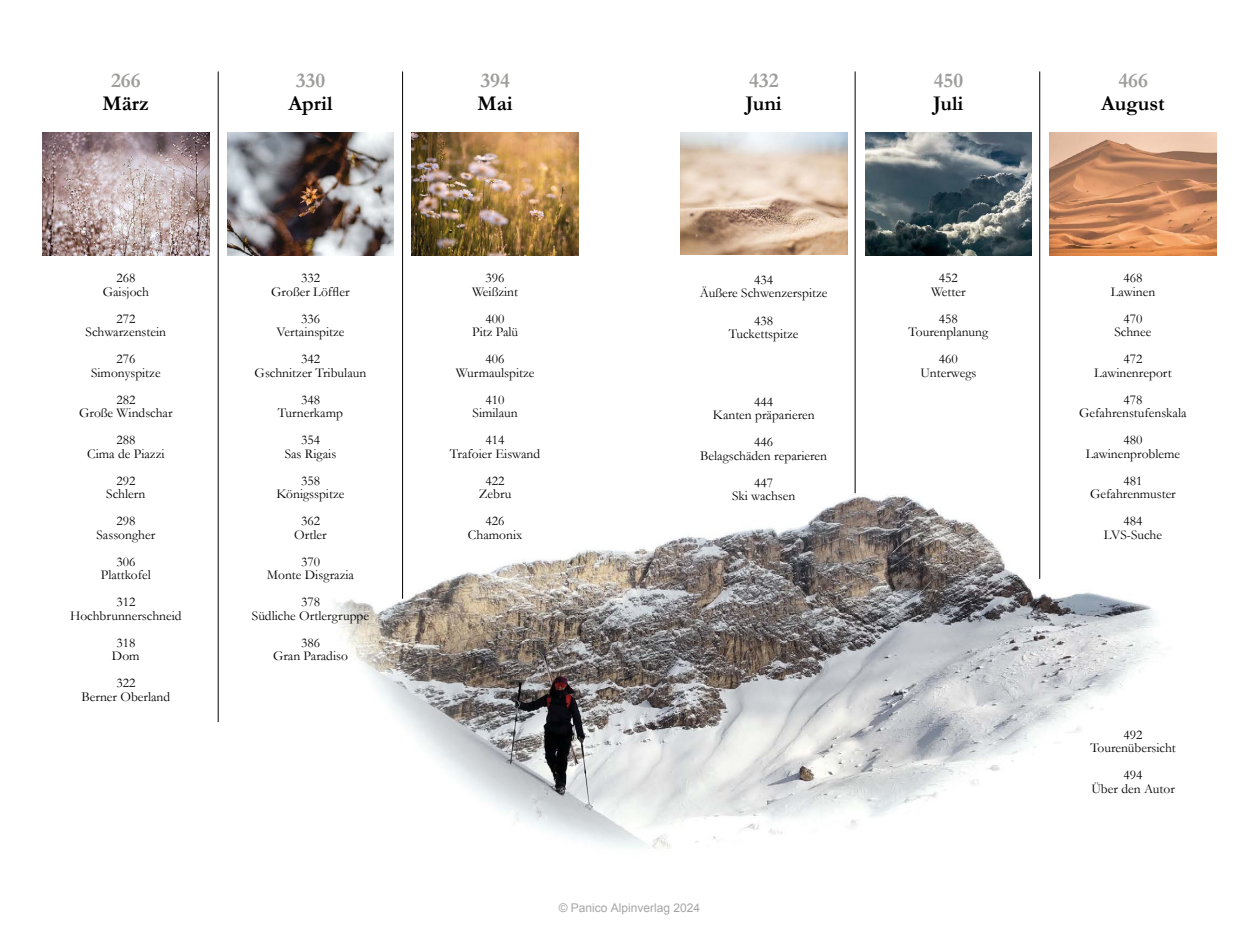
<style>
.page{position:relative;width:1259px;height:936px;background:#fff}
.page>*{position:absolute;margin:0;border:0;box-sizing:border-box;transform-origin:0 0}
.t1{font:700 21px "Garamond";color:#000}
.t2{font:700 21px "Garamond";color:#9d9d9c}
.t3{font:13.5px/13.5px "Garamond";color:#000;text-align:center}
.t4{font:12px "Arial";color:#a6a6a6}
</style>
<div class="page">
<img style="left:217px;top:448px;width:943px;height:401px">
<img style="left:43px;top:133px;width:166px;height:122px">
<img style="left:227px;top:133px;width:167px;height:122px">
<img style="left:412px;top:133px;width:166px;height:122px">
<img style="left:680px;top:133px;width:167px;height:122px">
<img style="left:865px;top:133px;width:166px;height:122px">
<img style="left:1049px;top:133px;width:167px;height:122px">
<hr style="left:218px;top:71px;width:1px;height:651px;background:#000">
<hr style="left:402px;top:71px;width:1px;height:527px;background:#000">
<hr style="left:855px;top:71px;width:1px;height:422px;background:#000">
<hr style="left:1039px;top:71px;width:1px;height:508px;background:#000">
<h1 class="t2" style="left:111px;top:66px;width:31px">266</h1>
<h1 class="t2" style="left:296px;top:66px;width:31px">330</h1>
<h1 class="t2" style="left:480px;top:66px;width:31px">394</h1>
<h1 class="t2" style="left:749px;top:66px;width:31px">432</h1>
<h1 class="t2" style="left:933px;top:66px;width:31px">450</h1>
<h1 class="t2" style="left:1118px;top:66px;width:31px">466</h1>
<h1 class="t1" style="left:103px;top:89px;width:48px">März</h1>
<h1 class="t1" style="left:288px;top:89px;width:45px">April</h1>
<h1 class="t1" style="left:477px;top:89px;width:37px">Mai</h1>
<h1 class="t1" style="left:745px;top:89px;width:38px">Juni</h1>
<h1 class="t1" style="left:933px;top:89px;width:32px">Juli</h1>
<h1 class="t1" style="left:1101px;top:89px;width:65px">August</h1>
<p class="t3" style="left:103px;top:271px;width:48px">268<br>Gaisjoch</p>
<p class="t3" style="left:86px;top:311px;width:82px">272<br>Schwarzenstein</p>
<p class="t3" style="left:91px;top:352px;width:71px">276<br>Simonyspitze</p>
<p class="t3" style="left:79px;top:392px;width:95px">282<br>Große Windschar</p>
<p class="t3" style="left:87px;top:433px;width:79px">288<br>Cima de Piazzi</p>
<p class="t3" style="left:106px;top:473px;width:41px">292<br>Schlern</p>
<p class="t3" style="left:96px;top:514px;width:60px">298<br>Sassongher</p>
<p class="t3" style="left:101px;top:554px;width:52px">306<br>Plattkofel</p>
<p class="t3" style="left:70px;top:595px;width:113px">312<br>Hochbrunnerschneid</p>
<p class="t3" style="left:112px;top:635px;width:29px">318<br>Dom</p>
<p class="t3" style="left:81px;top:676px;width:90px">322<br>Berner Oberland</p>
<p class="t3" style="left:271px;top:271px;width:80px">332<br>Großer Löffler</p>
<p class="t3" style="left:276px;top:311px;width:70px">336<br>Vertainspitze</p>
<p class="t3" style="left:255px;top:352px;width:113px">342<br>Gschnitzer Tribulaun</p>
<p class="t3" style="left:278px;top:392px;width:67px">348<br>Turnerkamp</p>
<p class="t3" style="left:285px;top:433px;width:53px">354<br>Sas Rigais</p>
<p class="t3" style="left:276px;top:473px;width:69px">358<br>Königsspitze</p>
<p class="t3" style="left:294px;top:514px;width:34px">362<br>Ortler</p>
<p class="t3" style="left:267px;top:554px;width:89px">370<br>Monte Disgrazia</p>
<p class="t3" style="left:252px;top:595px;width:119px">378<br>Südliche Ortlergruppe</p>
<p class="t3" style="left:273px;top:635px;width:76px">386<br>Gran Paradiso</p>
<p class="t3" style="left:472px;top:271px;width:47px">396<br>Weißzint</p>
<p class="t3" style="left:472px;top:311px;width:48px">400<br>Pitz Palü</p>
<p class="t3" style="left:456px;top:352px;width:80px">406<br>Wurmaulspitze</p>
<p class="t3" style="left:472px;top:392px;width:47px">410<br>Similaun</p>
<p class="t3" style="left:450px;top:433px;width:92px">414<br>Trafoier Eiswand</p>
<p class="t3" style="left:479px;top:473px;width:34px">422<br>Zebru</p>
<p class="t3" style="left:468px;top:514px;width:56px">426<br>Chamonix</p>
<p class="t3" style="left:700px;top:272px;width:129px">434<br>Äußere Schwenzerspitze</p>
<p class="t3" style="left:729px;top:313px;width:71px">438<br>Tuckettspitze</p>
<p class="t3" style="left:712px;top:394px;width:103px">444<br>Kanten präparieren</p>
<p class="t3" style="left:700px;top:434px;width:128px">446<br>Belagschäden reparieren</p>
<p class="t3" style="left:732px;top:475px;width:65px">447<br>Ski wachsen</p>
<p class="t4" style="left:558px;top:900px;width:143px">© Panico Alpinverlag 2024</p>
<p class="t3" style="left:931px;top:271px;width:36px">452<br>Wetter</p>
<p class="t3" style="left:908px;top:311px;width:81px">458<br>Tourenplanung</p>
<p class="t3" style="left:920px;top:352px;width:57px">460<br>Unterwegs</p>
<p class="t3" style="left:1110px;top:271px;width:46px">468<br>Lawinen</p>
<p class="t3" style="left:1114px;top:311px;width:38px">470<br>Schnee</p>
<p class="t3" style="left:1094px;top:352px;width:79px">472<br>Lawinenreport</p>
<p class="t3" style="left:1079px;top:392px;width:109px">478<br>Gefahrenstufenskala</p>
<p class="t3" style="left:1085px;top:433px;width:96px">480<br>Lawinenprobleme</p>
<p class="t3" style="left:1090px;top:473px;width:87px">481<br>Gefahrenmuster</p>
<p class="t3" style="left:1103px;top:514px;width:60px">484<br>LVS-Suche</p>
<p class="t3" style="left:1090px;top:727px;width:87px">492<br>Tourenübersicht</p>
<p class="t3" style="left:1091px;top:767px;width:85px">494<br>Über den Autor</p>
</div>
